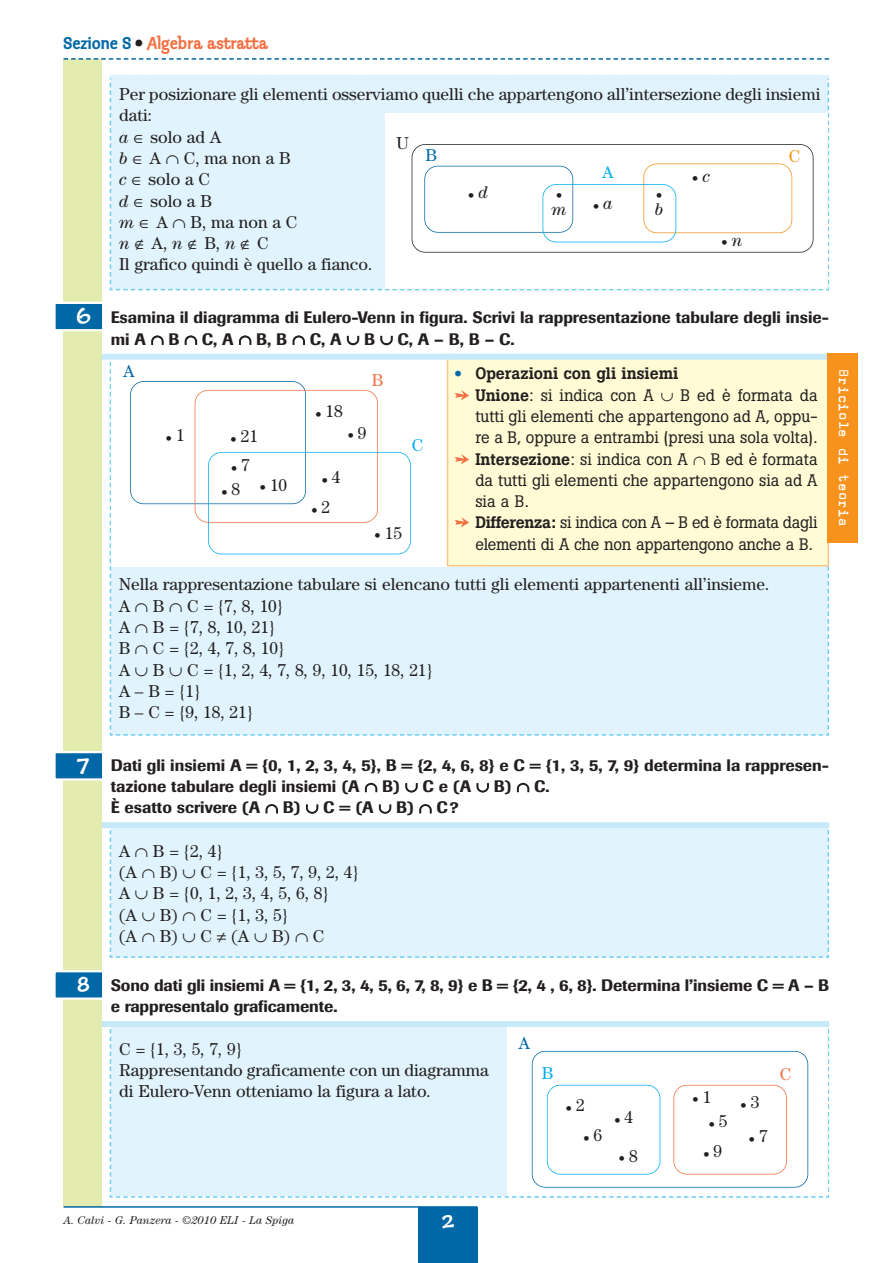
<style>
.page{position:relative;width:893px;height:1263px;background:#fff}
.page>*{position:absolute;margin:0;border:0;box-sizing:border-box;transform-origin:0 0}
.t1{font:19.5px "FM Black Cherry Moon BT";color:#fff}
.t2{font:18px "Klepto ITC";color:#f37042}
.t3{font:17.25px/21.3px "Century";color:#231f20}
.t4{font:17.25px "Century";color:#0068a6}
.t5{font:17.25px "Century";color:#00aeef}
.t6{font:italic 17.25px "Century";color:#231f20}
.t7{font:17.25px "Century";color:#f37042}
.t8{font:17.25px "Century";color:#f7931d}
.t9{font:500 16.5px/21.3px "Imago";color:#231f20}
.t10{font:16.5px/21.3px "Boton";color:#231f20}
.t11{font:15px "Magda";letter-spacing:.025em;color:#fff}
.t12{font:13.5px "Century";color:#231f20}
.t13{font:italic 11.25px "Century";color:#231f20}
.s1{color:#0068a6}
.s2{font-size:15px;color:#231f20}
.s3{font-style:italic}
.s4{font-family:"FM Black Cherry Moon BT";font-weight:400;font-size:21px;color:#fff}
.s5{font-style:italic;font-size:17.25px}
.s6{font-size:17.25px}
.s7{font-size:24px;color:#0068a6}
.s8{font-weight:500}
</style>
<div class="page">
<div style="left:109px;top:824px;width:721px;height:134px;background:#e1f4fd"></div>
<div style="left:109px;top:1023px;width:721px;height:175px;background:#e1f4fd"></div>
<div style="left:507px;top:1023px;width:320px;height:173px;background:#fff"></div>
<div style="left:109px;top:76px;width:721px;height:215px;background:#e1f4fd"></div>
<div style="left:385px;top:113px;width:442px;height:176px;background:#fff"></div>
<div style="left:64px;top:59px;width:38px;height:1148px;background:#e3ecae"></div>
<hr style="left:64px;top:1206px;width:413px;height:2px;background:#0068a6">
<svg style="left:64px;top:58px;width:765px;height:2px"></svg>
<div style="left:418px;top:1207px;width:59px;height:56px;background:#0068a6"></div>
<div style="left:55px;top:303px;width:48px;height:27px;background:#0068a6"></div>
<div style="left:53px;top:302px;width:51px;height:29px;border:2px solid #fff"></div>
<div style="left:55px;top:752px;width:48px;height:27px;background:#0068a6"></div>
<div style="left:53px;top:751px;width:51px;height:30px;border:2px solid #fff"></div>
<div style="left:55px;top:971px;width:48px;height:28px;background:#0068a6"></div>
<div style="left:53px;top:970px;width:51px;height:30px;border:2px solid #fff"></div>
<div style="left:102px;top:354px;width:725px;height:6px;background:#c7eafb"></div>
<div style="left:102px;top:822px;width:727px;height:6px;background:#c7eafb"></div>
<div style="left:102px;top:1021px;width:727px;height:6px;background:#c7eafb"></div>
<div style="left:424px;top:166px;width:149px;height:67px;border:2px solid #0068a6;border-radius:14px"></div>
<div style="left:412px;top:144px;width:401px;height:109px;border:2px solid #231f20;border-radius:14px"></div>
<div style="left:643px;top:163px;width:149px;height:70px;border:2px solid #f7931d;border-radius:14px"></div>
<div style="left:542px;top:184px;width:134px;height:58px;border:2px solid #00aeef;border-radius:14px"></div>
<hr style="left:110px;top:75px;width:719px;height:4px;background:#e1f4fd">
<div style="left:532px;top:1051px;width:276px;height:137px;border:2px solid #0068a6;border-radius:14px"></div>
<div style="left:547px;top:1085px;width:113px;height:90px;border:2px solid #00aeef;border-radius:14px"></div>
<div style="left:673px;top:1085px;width:114px;height:90px;border:2px solid #f37042;border-radius:14px"></div>
<div style="left:827px;top:354px;width:30px;height:189px;background:#f7931d"></div>
<svg style="left:109px;top:359px;width:721px;height:377px"></svg>
<p class="t2" style="left:64px;top:35px;width:206px"><span class="s1">Sezione S</span> <span class="s2">•</span> Algebra astratta</p>
<p class="t3" style="left:119px;top:85px;width:703px">Per posizionare gli elementi osserviamo quelli che appartengono all’intersezione degli insiemi dati:<br><span class="s3">a</span> ∈ solo ad A<br><span class="s3">b</span> ∈ A ∩ C, ma non a B<br><span class="s3">c</span> ∈ solo a C<br><span class="s3">d</span> ∈ solo a B<br><span class="s3">m</span> ∈ A ∩ B, ma non a C<br><span class="s3">n</span>∉A, <span class="s3">n</span>∉B, <span class="s3">n</span>∉C<br>Il grafico quindi è quello a fianco.</p>
<p class="t9" style="left:111px;top:309px;width:720px;text-indent:-35px"><span class="s4">6</span> Esamina il diagramma di Eulero-Venn in figura. Scrivi la rappresentazione tabulare degli insie&shy;mi A ∩ B ∩ C, A ∩ B, B ∩ C, A ∪ B ∪ C, A – B, B – C.</p>
<p class="t3" style="left:397px;top:134px;width:14px">U</p>
<p class="t4" style="left:425px;top:150px;width:13px">B</p>
<p class="t8" style="left:789px;top:151px;width:13px">C</p>
<p class="t5" style="left:602px;top:167px;width:13px">A</p>
<p class="t12" style="left:692px;top:174px;width:20px">• <span class="s5">c</span></p>
<p class="t12" style="left:468px;top:191px;width:22px">• <span class="s5">d</span></p>
<p class="t12" style="left:556px;top:191px;width:8px">•</p>
<p class="t6" style="left:551px;top:203px;width:17px">m</p>
<p class="t12" style="left:656px;top:191px;width:8px">•</p>
<p class="t6" style="left:655px;top:203px;width:10px">b</p>
<p class="t12" style="left:593px;top:201px;width:22px">• <span class="s5">a</span></p>
<p class="t12" style="left:721px;top:238px;width:23px">• <span class="s5">n</span></p>
<p class="t4" style="left:123px;top:365px;width:13px">A</p>
<p class="t3" style="left:315px;top:402px;width:29px"><sub>•</sub> 18</p>
<p class="t7" style="left:372px;top:374px;width:13px">B</p>
<p class="t12" style="left:166px;top:434px;width:21px">• <span class="s6">1</span></p>
<p class="t12" style="left:347px;top:431px;width:21px">• <span class="s6">9</span></p>
<p class="t12" style="left:231px;top:463px;width:21px">• <span class="s6">7</span></p>
<p class="t3" style="left:221px;top:476px;width:68px"><sub>•</sub>8 <sub>•</sub>10</p>
<p class="t12" style="left:311px;top:506px;width:21px">• <span class="s6">2</span></p>
<p class="t3" style="left:230px;top:427px;width:29px"><sub>•</sub> 21</p>
<p class="t12" style="left:321px;top:476px;width:21px">• <span class="s6">4</span></p>
<p class="t3" style="left:374px;top:524px;width:29px"><sub>•</sub> 15</p>
<p class="t5" style="left:412px;top:440px;width:13px">C</p>
<p class="t10" style="left:475px;top:365px;width:344px;text-indent:-21px"><span class="s7">•</span> <span class="s8">Operazioni con gli insiemi<br>Unione</span>: si indica con A ∪ B ed è formata da tutti gli elementi che appartengono ad A, oppu&shy;re a B, oppure a entrambi (presi una sola volta).<br><span class="s8">Intersezione</span>: si indica con A ∩ B ed è formata da tutti gli elementi che appartengono sia ad A sia a B.<br><span class="s8">Differenza:</span> si indica con A – B ed è formata dagli elementi di A che non appartengono anche a B.</p>
<p class="t3" style="left:119px;top:575px;width:652px">Nella rappresentazione tabulare si elencano tutti gli elementi appartenenti all’insieme.<br>A ∩ B ∩ C = {7, 8, 10}<br>A ∩ B = {7, 8, 10, 21}<br>B ∩ C = {2, 4, 7, 8, 10}<br>A ∪ B ∪ C = {1, 2, 4, 7, 8, 9, 10, 15, 18, 21}<br>A – B = {1}<br>B – C = {9, 18, 21}</p>
<p class="t11" style="left:849px;top:369px;width:159px;rotate:90deg">Briciole di teoria</p>
<p class="t9" style="left:111px;top:756px;width:720px;text-indent:-34px"><span class="s4">7</span> Dati gli insiemi A = {0, 1, 2, 3, 4, 5}, B = {2, 4, 6, 8} e C = {1, 3, 5, 7, 9} determina la rappresen&shy;tazione tabulare degli insiemi (A ∩ B) ∪ C e (A ∪ B) ∩ C.<br>È esatto scrivere (A ∩ B) ∪ C = (A ∪ B) ∩ C?</p>
<p class="t3" style="left:119px;top:842px;width:241px">A ∩ B = {2, 4}<br>(A ∩ B) ∪ C = {1, 3, 5, 7, 9, 2, 4}<br>A ∪ B = {0, 1, 2, 3, 4, 5, 6, 8}<br>(A ∪ B) ∩ C = {1, 3, 5}<br>(A ∩B) ∪C ≠(A ∪B) ∩C</p>
<p class="t9" style="left:111px;top:976px;width:720px;text-indent:-35px"><span class="s4">8</span> Sono dati gli insiemi A = {1, 2, 3, 4, 5, 6, 7, 8, 9} e B = {2, 4 , 6, 8}. Determina l’insieme C = A – B e rappresentalo graficamente.</p>
<p class="t3" style="left:119px;top:1040px;width:371px">C = {1, 3, 5, 7, 9}<br>Rappresentando graficamente con un diagramma di Eulero-Venn otteniamo la figura a lato.</p>
<p class="t4" style="left:518px;top:1038px;width:13px">A</p>
<p class="t5" style="left:542px;top:1067px;width:13px">B</p>
<p class="t7" style="left:780px;top:1068px;width:13px">C</p>
<p class="t12" style="left:565px;top:1104px;width:21px">• <span class="s6">2</span></p>
<p class="t12" style="left:692px;top:1095px;width:21px">• <span class="s6">1</span></p>
<p class="t12" style="left:740px;top:1101px;width:21px">• <span class="s6">3</span></p>
<p class="t12" style="left:708px;top:1120px;width:21px">• <span class="s6">5</span></p>
<p class="t12" style="left:748px;top:1135px;width:21px">• <span class="s6">7</span></p>
<p class="t12" style="left:703px;top:1149px;width:21px">• <span class="s6">9</span></p>
<p class="t12" style="left:614px;top:1116px;width:21px">• <span class="s6">4</span></p>
<p class="t12" style="left:583px;top:1133px;width:21px">• <span class="s6">6</span></p>
<p class="t12" style="left:619px;top:1154px;width:21px">• <span class="s6">8</span></p>
<p class="t13" style="left:64px;top:1217px;width:232px">A. Calvi - G. Panzera - ©2010 ELI - La Spiga</p>
<p class="t1" style="left:441px;top:1213px;width:14px">2</p>
</div>
